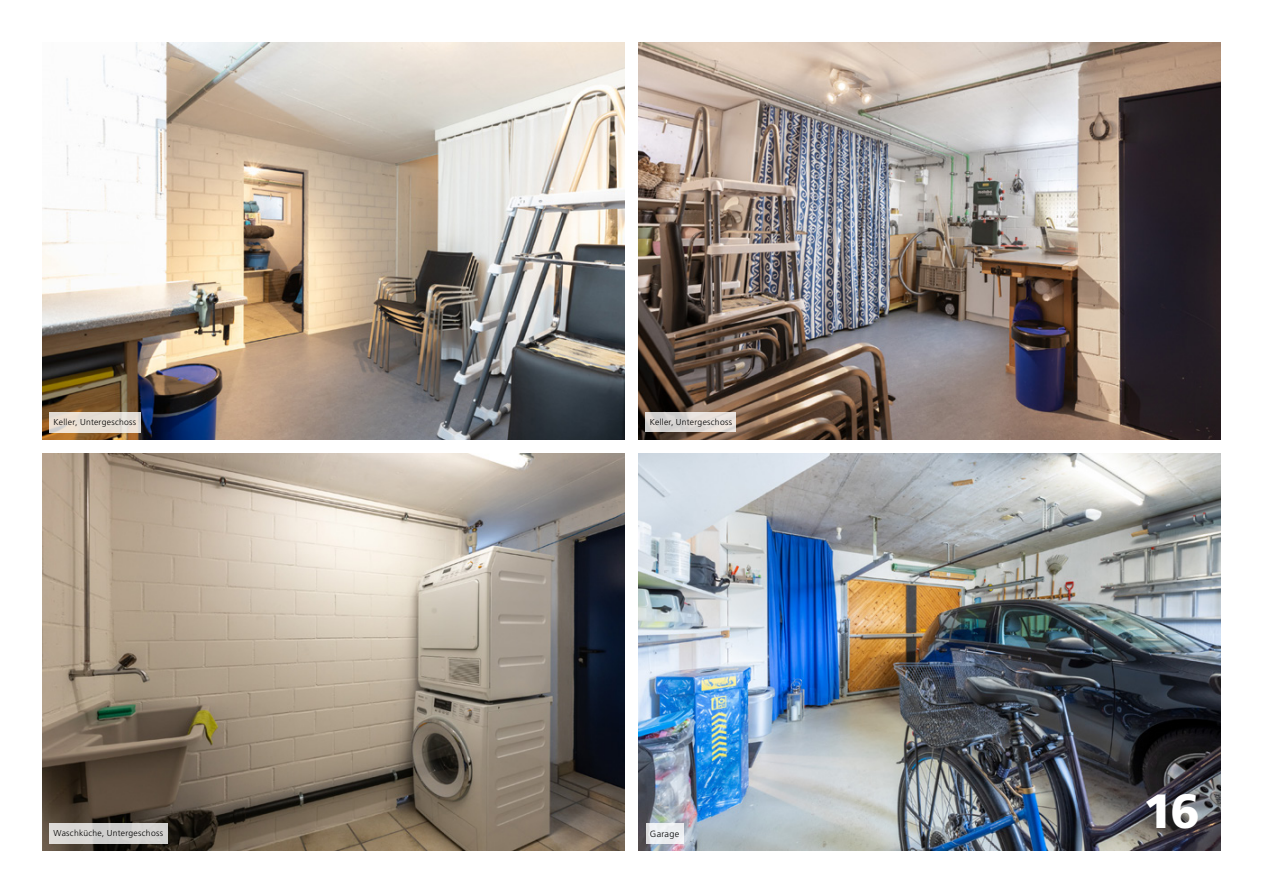
<style>
.page{position:relative;width:1263px;height:893px;background:#fff}
.page>*{position:absolute;margin:0;border:0;box-sizing:border-box;transform-origin:0 0}
.t1{font:900 48px "Frutiger LT Std";color:#fff}
.t2{font:300 9px "Frutiger LT Std";letter-spacing:.025em;color:#000}
.t3{font:300 8.55px "Frutiger LT Std";letter-spacing:.03em;color:#000}
</style>
<div class="page">
<img style="left:639px;top:454px;width:581px;height:396px">
<img style="left:43px;top:454px;width:581px;height:396px">
<img style="left:43px;top:43px;width:581px;height:396px">
<img style="left:639px;top:43px;width:581px;height:396px">
<svg style="left:49px;top:412px;width:92px;height:20px;background:#e6ddd4"></svg>
<div style="left:49px;top:823px;width:118px;height:21px;background:#d5d4d2"></div>
<div style="left:646px;top:823px;width:37px;height:21px;background:#eceef2"></div>
<svg style="left:646px;top:412px;width:90px;height:19px;background:#ddd9d6"></svg>
<p class="t3" style="left:54px;top:417px;width:84px">Keller, Untergeschoss</p>
<p class="t3" style="left:650px;top:417px;width:84px">Keller, Untergeschoss</p>
<p class="t3" style="left:54px;top:828px;width:111px">Waschküche, Untergeschoss</p>
<p class="t2" style="left:650px;top:828px;width:31px">Garage</p>
<h1 class="t1" style="left:1143px;top:782px;width:58px">16</h1>
</div>
